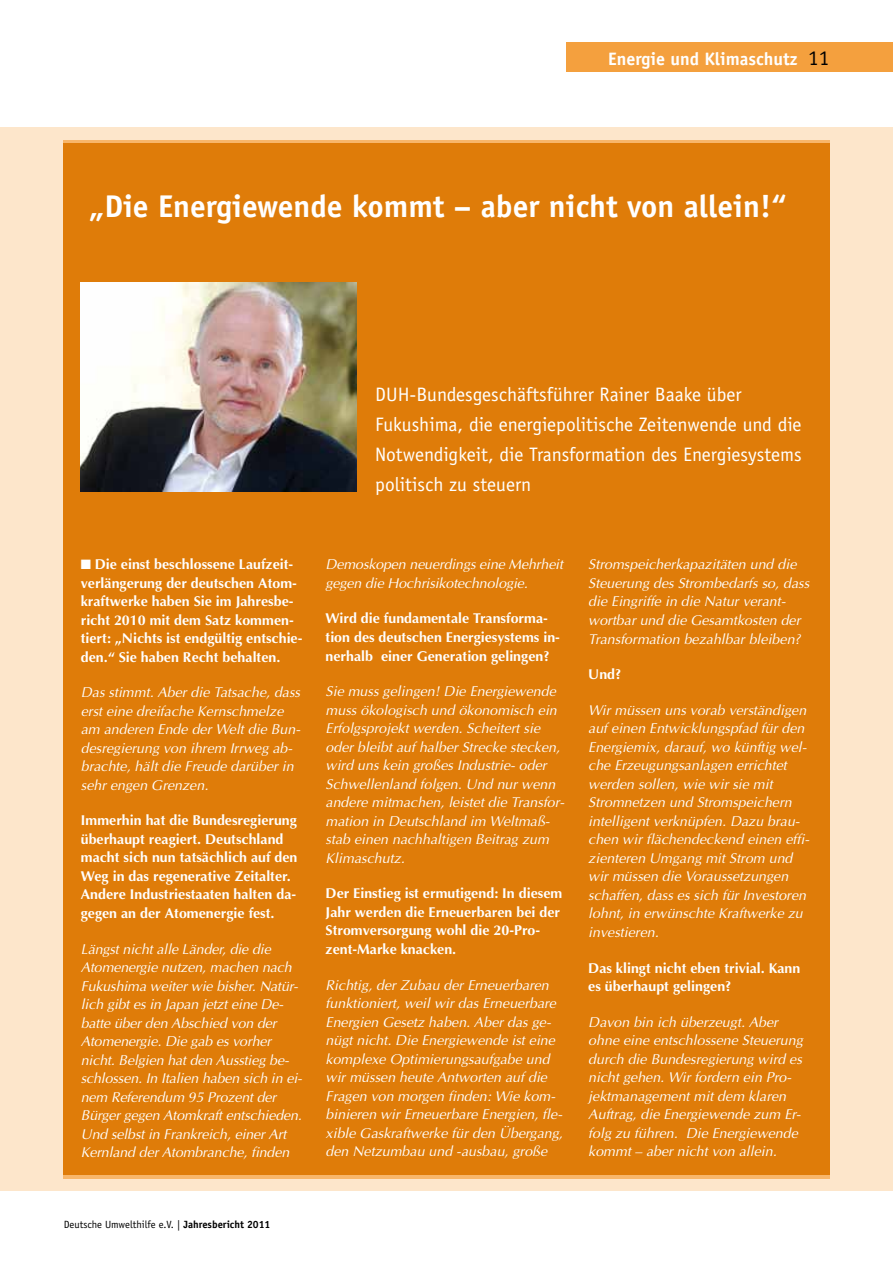
<style>
.page{position:relative;width:893px;height:1263px;background:#fff}
.page>*{position:absolute;margin:0;border:0;box-sizing:border-box;transform-origin:0 0}
.t1{font:700 31.5px "Officina Sans";color:#fff}
.t2{font:19.5px/30px "Officina Sans";color:#fff}
.t3{font:700 18px "Officina Sans";color:#fff}
.t4{font:italic 14.25px/18.5px "Optima";color:#fff}
.t5{font:700 14.25px/18.5px "Optima";color:#fff}
.t6{font:10.5px "Officina Sans";color:#000}
.s1{font-weight:400;font-size:21px;color:#000}
.s2{font-weight:700}
</style>
<div class="page">
<div style="left:0;top:128px;width:893px;height:1063px;background:#fde6cb"></div>
<div style="left:567px;top:42px;width:326px;height:30px;background:#f4a03e"></div>
<div style="left:63px;top:144px;width:766px;height:1031px;background:#df7c09"></div>
<img style="left:81px;top:282px;width:275px;height:209px">
<p class="t3" style="left:608px;top:47px;width:222px">Energie und Klimaschutz <span class="s1">11</span></p>
<h1 class="t1" style="left:89px;top:187px;width:700px">„Die Energiewende kommt – aber nicht von allein!“</h1>
<h2 class="t2" style="left:375px;top:379px;width:428px">DUH-Bundesgeschäftsführer Rainer Baake über Fukushima, die energiepolitische Zeitenwende und die Notwendigkeit, die Transformation des Energiesystems politisch zu steuern</h2>
<p class="t5" style="left:81px;top:555px;width:223px">■ Die einst beschlossene Laufzeit&shy;verlängerung der deutschen Atom&shy;kraftwerke haben Sie im Jahresbe&shy;richt 2010 mit dem Satz kommen&shy;tiert: „Nichts ist endgültig entschie&shy;den.“ Sie haben Recht behalten.</p>
<p class="t4" style="left:81px;top:683px;width:221px">Das stimmt. Aber die Tatsache, dass erst eine dreifache Kernschmelze am anderen Ende der Welt die Bun&shy;desregierung von ihrem Irrweg ab&shy;brachte, hält die Freude darüber in sehr engen Grenzen.</p>
<p class="t5" style="left:81px;top:811px;width:218px">Immerhin hat die Bundesregierung überhaupt reagiert. Deutschland macht sich nun tatsächlich auf den Weg in das regenerative Zeitalter.<br>Andere Industriestaaten halten da&shy;gegen an der Atomenergie fest.</p>
<p class="t4" style="left:81px;top:939px;width:223px">Längst nicht alle Länder, die die Atomenergie nutzen, machen nach Fukushima weiter wie bisher. Natür&shy;lich gibt es in Japan jetzt eine De&shy;batte über den Abschied von der Atomenergie. Die gab es vorher nicht. Belgien hat den Ausstieg be&shy;schlossen. In Italien haben sich in ei&shy;nem Referendum 95 Prozent der Bürger gegen Atomkraft entschieden.<br>Und selbst in Frankreich, einer Art Kernland der Atombranche, finden</p>
<p class="t4" style="left:326px;top:555px;width:239px">Demoskopen neuerdings eine Mehrheit gegen die Hochrisikotechnologie.</p>
<p class="t5" style="left:326px;top:609px;width:236px">Wird die fundamentale Transforma&shy;tion des deutschen Energiesystems in&shy;nerhalb einer Generation gelingen?</p>
<p class="t4" style="left:326px;top:682px;width:240px">Sie muss gelingen! Die Energiewende muss ökologisch und ökonomisch ein Erfolgsprojekt werden. Scheitert sie oder bleibt auf halber Strecke stecken, wird uns kein großes Industrie- oder Schwellenland folgen. Und nur wenn andere mitmachen, leistet die Transfor&shy;mation in Deutschland im Weltmaß&shy;stab einen nachhaltigen Beitrag zum Klimaschutz.</p>
<p class="t5" style="left:326px;top:884px;width:238px">Der Einstieg ist ermutigend: In diesem<br>Jahr werden die Erneuerbaren bei der<br>Stromversorgung wohl die 20-Pro&shy;zent-Marke knacken.</p>
<p class="t4" style="left:326px;top:975px;width:239px">Richtig, der Zubau der Erneuerbaren funktioniert, weil wir das Erneuerbare Energien Gesetz haben. Aber das ge&shy;nügt nicht. Die Energiewende ist eine komplexe Optimierungsaufgabe und wir müssen heute Antworten auf die Fragen von morgen finden: Wie kom&shy;binieren wir Erneuerbare Energien, fle&shy;xible Gaskraftwerke für den Übergang, den Netzumbau und -ausbau, große</p>
<p class="t4" style="left:588px;top:555px;width:222px">Stromspeicherkapazitäten und die Steuerung des Strombedarfs so, dass die Eingriffe in die Natur verant&shy;wortbar und die Gesamtkosten der Transformation bezahlbar bleiben?</p>
<p class="t5" style="left:588px;top:665px;width:35px">Und?</p>
<p class="t4" style="left:588px;top:701px;width:223px">Wir müssen uns vorab verständigen auf einen Entwicklungspfad für den<br>Energiemix, darauf, wo künftig wel&shy;che Erzeugungsanlagen errichtet werden sollen, wie wir sie mit<br>Stromnetzen und Stromspeichern intelligent verknüpfen. Dazu brau&shy;chen wir flächendeckend einen effi&shy;zienteren Umgang mit Strom und wir müssen die Voraussetzungen schaffen, dass es sich für Investoren lohnt, in erwünschte Kraftwerke zu investieren.</p>
<p class="t5" style="left:588px;top:958px;width:214px">Das klingt nicht eben trivial. Kann es überhaupt gelingen?</p>
<p class="t4" style="left:588px;top:1012px;width:216px">Davon bin ich überzeugt. Aber ohne eine entschlossene Steuerung durch die Bundesregierung wird es nicht gehen. Wir fordern ein Pro&shy;jektmanagement mit dem klaren<br>Auftrag, die Energiewende zum Er&shy;folg zu führen. Die Energiewende kommt – aber nicht von allein.</p>
<p class="t6" style="left:64px;top:1218px;width:208px">Deutsche Umwelthilfe e.V. | <span class="s2">Jahresbericht 2011</span></p>
</div>
